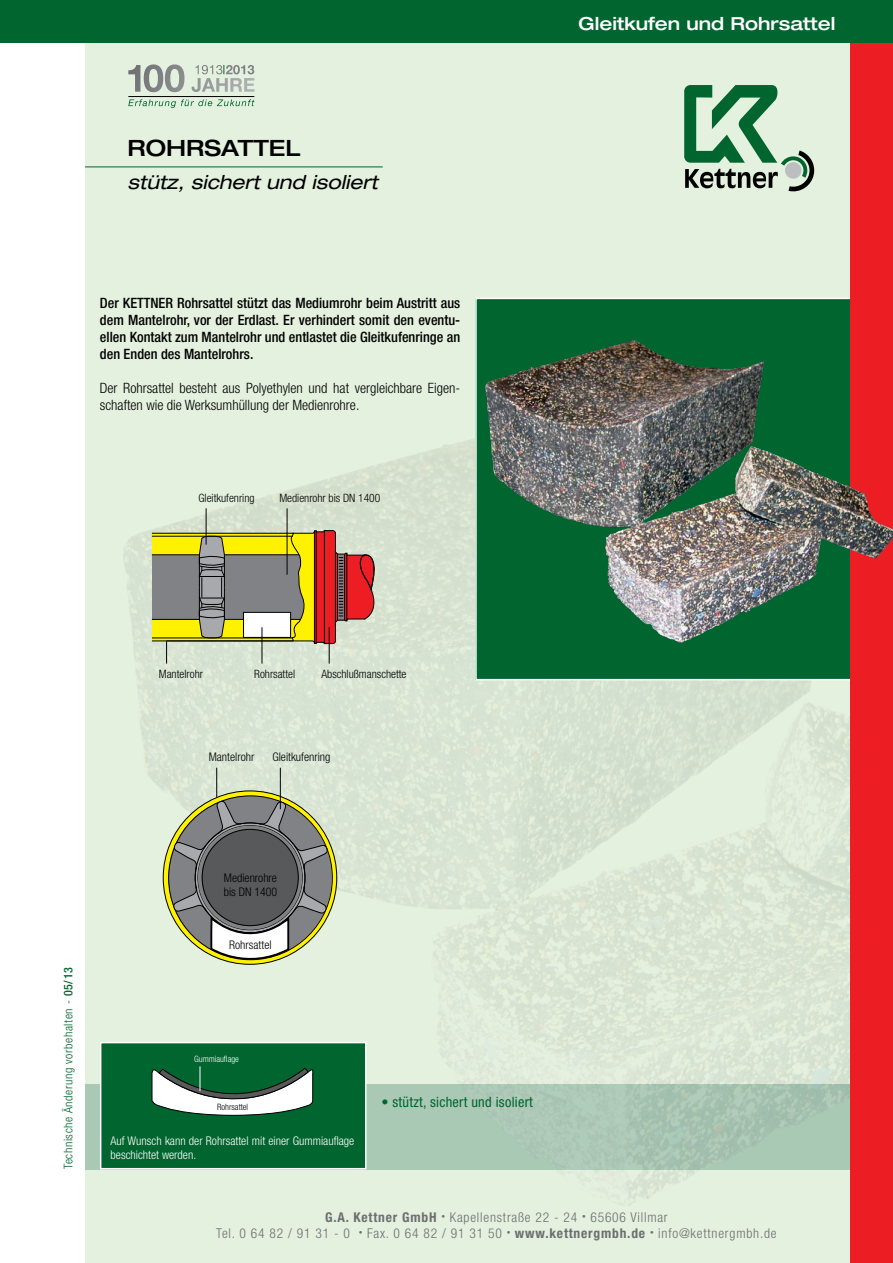
<style>
.page{position:relative;width:893px;height:1263px;background:#fff}
.page>*{position:absolute;margin:0;border:0;box-sizing:border-box;transform-origin:0 0}
.t1{font:500 expanded 22.5px "Helvetica Neue LT Std";color:#000}
.t2{font:italic expanded 19.5px "Helvetica Neue LT Std";color:#000}
.t3{font:500 expanded 18px "Helvetica Neue LT Std";color:#fff}
.t4{font:500 condensed 14.25px/17.1px "Helvetica Neue LT Std";color:#000;text-align:justify}
.t5{font:300 condensed 14.25px/17.1px "Helvetica Neue LT Std";color:#000}
.t6{font:condensed 14.25px "Helvetica Neue LT Std";letter-spacing:.02em;color:#00652e}
.t7{font:300 condensed 13.5px/16.2px "Helvetica Neue LT Std";letter-spacing:.06em;color:#6d6e71;text-align:center}
.t8{font:300 condensed 12px/14.4px "Helvetica Neue LT Std";color:#fff}
.t9{font:300 condensed 12px "Helvetica Neue LT Std";letter-spacing:.05em;color:#00652e}
.t10{font:300 condensed 11.85px/14.2px "Helvetica Neue LT Std";color:#000}
.t11{font:300 condensed 11.55px "Helvetica Neue LT Std";color:#000}
.t12{font:300 condensed 8.7px "Helvetica Neue LT Std";color:#fff}
.t13{font:300 condensed 8.7px "Helvetica Neue LT Std";color:#000}
.s1{font-weight:500}
.s2{font-weight:700}
</style>
<div class="page">
<div style="left:85px;top:0;width:808px;height:1263px;background:#e4f1de"></div>
<img style="left:97px;top:439px;width:753px;height:763px">
<svg style="left:475px;top:298px;width:375px;height:382px;background:#0f6e3a"></svg>
<svg style="left:684px;top:85px;width:130px;height:106px"></svg>
<hr style="left:85px;top:167px;width:298px;height:1px;background:#00652e">
<div style="left:100px;top:1042px;width:266px;height:127px;background:#00652e;border:1px solid #fff"></div>
<div style="left:152px;top:533px;width:162px;height:108px;background:#fff200"></div>
<div style="left:152px;top:555px;width:47px;height:64px;background:#808285"></div>
<hr style="left:152px;top:554px;width:47px;height:1px;background:#000">
<hr style="left:152px;top:619px;width:47px;height:1px;background:#000">
<hr style="left:152px;top:533px;width:141px;height:1px;background:#000">
<hr style="left:152px;top:536px;width:140px;height:1px;background:#000">
<hr style="left:152px;top:641px;width:141px;height:1px;background:#000">
<hr style="left:152px;top:638px;width:140px;height:1px;background:#000">
<svg style="left:166px;top:530px;width:216px;height:133px"></svg>
<hr style="left:329px;top:627px;width:1px;height:36px;background:#000">
<hr style="left:206px;top:508px;width:1px;height:37px;background:#000">
<hr style="left:287px;top:508px;width:1px;height:67px;background:#000">
<svg style="left:152px;top:1066px;width:162px;height:50px"></svg>
<svg style="left:163px;top:791px;width:174px;height:173px;background:#c3b902"></svg>
<div style="left:168px;top:796px;width:164px;height:163px;background:#808285;border-radius:50%"></div>
<svg style="left:173px;top:841px;width:33px;height:28px"></svg>
<svg style="left:295px;top:844px;width:33px;height:26px"></svg>
<svg style="left:258px;top:801px;width:30px;height:33px"></svg>
<svg style="left:198px;top:826px;width:104px;height:104px"></svg>
<div style="left:202px;top:829px;width:97px;height:97px;background:#58595b;border-radius:50%"></div>
<svg style="left:173px;top:885px;width:154px;height:86px"></svg>
<hr style="left:280px;top:768px;width:1px;height:41px;background:#000">
<svg style="left:216px;top:768px;width:26px;height:66px"></svg>
<div style="left:850px;top:0;width:43px;height:1263px;background:#ed1d24"></div>
<svg style="left:128px;top:64px;width:56px;height:28px"></svg>
<svg style="left:192px;top:65px;width:62px;height:27px"></svg>
<svg style="left:128px;top:99px;width:126px;height:9px"></svg>
<hr style="left:128px;top:96px;width:126px;height:1px;background:#000">
<img style="left:476px;top:325px;width:417px;height:330px">
<div style="left:0;top:0;width:893px;height:43px;background:#00652e"></div>
<h1 class="t1" style="left:128px;top:134px;width:174px">ROHRSATTEL</h1>
<h2 class="t2" style="left:128px;top:171px;width:251px">stütz, sichert und isoliert</h2>
<p class="t4" style="left:100px;top:294px;width:362px">Der KETTNER Rohrsattel stützt das Mediumrohr beim Austritt aus dem Mantelrohr, vor der Erdlast. Er verhindert somit den eventu&shy;ellen Kontakt zum Mantelrohr und entlastet die Gleitkufenringe an den Enden des Mantelrohrs.</p>
<p class="t5" style="left:100px;top:380px;width:362px">Der Rohrsattel besteht aus Polyethylen und hat vergleichbare Eigen&shy;schaften wie die Werksumhüllung der Medienrohre.</p>
<p class="t11" style="left:198px;top:491px;width:58px">Gleitkufenring</p>
<p class="t11" style="left:279px;top:491px;width:103px">Medienrohr bis DN 1400</p>
<p class="t3" style="left:579px;top:12px;width:258px">Gleitkufen und Rohrsattel</p>
<p class="t11" style="left:159px;top:667px;width:46px">Mantelrohr</p>
<p class="t11" style="left:254px;top:667px;width:42px">Rohrsattel</p>
<p class="t11" style="left:321px;top:667px;width:87px">Abschlußmanschette</p>
<p class="t10" style="left:209px;top:750px;width:47px">Mantelrohr</p>
<p class="t10" style="left:272px;top:750px;width:60px">Gleitkufenring</p>
<p class="t9" style="left:61px;top:1169px;width:204px;rotate:-90deg">Technische Änderung vorbehalten - <span class="s1">05/13</span></p>
<p class="t10" style="left:224px;top:870px;width:55px">Medienrohre bis DN 1400</p>
<p class="t10" style="left:229px;top:938px;width:44px">Rohrsattel</p>
<p class="t12" style="left:194px;top:1053px;width:46px">Gummiauflage</p>
<p class="t13" style="left:217px;top:1102px;width:33px">Rohrsattel</p>
<p class="t8" style="left:111px;top:1133px;width:245px">Auf Wunsch kann der Rohrsattel mit einer Gummiauflage beschichtet werden.</p>
<p class="t6" style="left:381px;top:1094px;width:153px">• stützt, sichert und isoliert</p>
<p class="t7" style="left:216px;top:1208px;width:562px"><span class="s2">G.A. Kettner GmbH</span> <sup>•</sup> Kapellenstraße 22 - 24 <sup>•</sup> 65606 Villmar<br>Tel. 0 64 82 / 91 31 - 0 <sup>•</sup> Fax. 0 64 82 / 91 31 50 <sup>•</sup> <span class="s2">www.kettnergmbh.de</span> <sup>•</sup> info@kettnergmbh.de</p>
</div>
